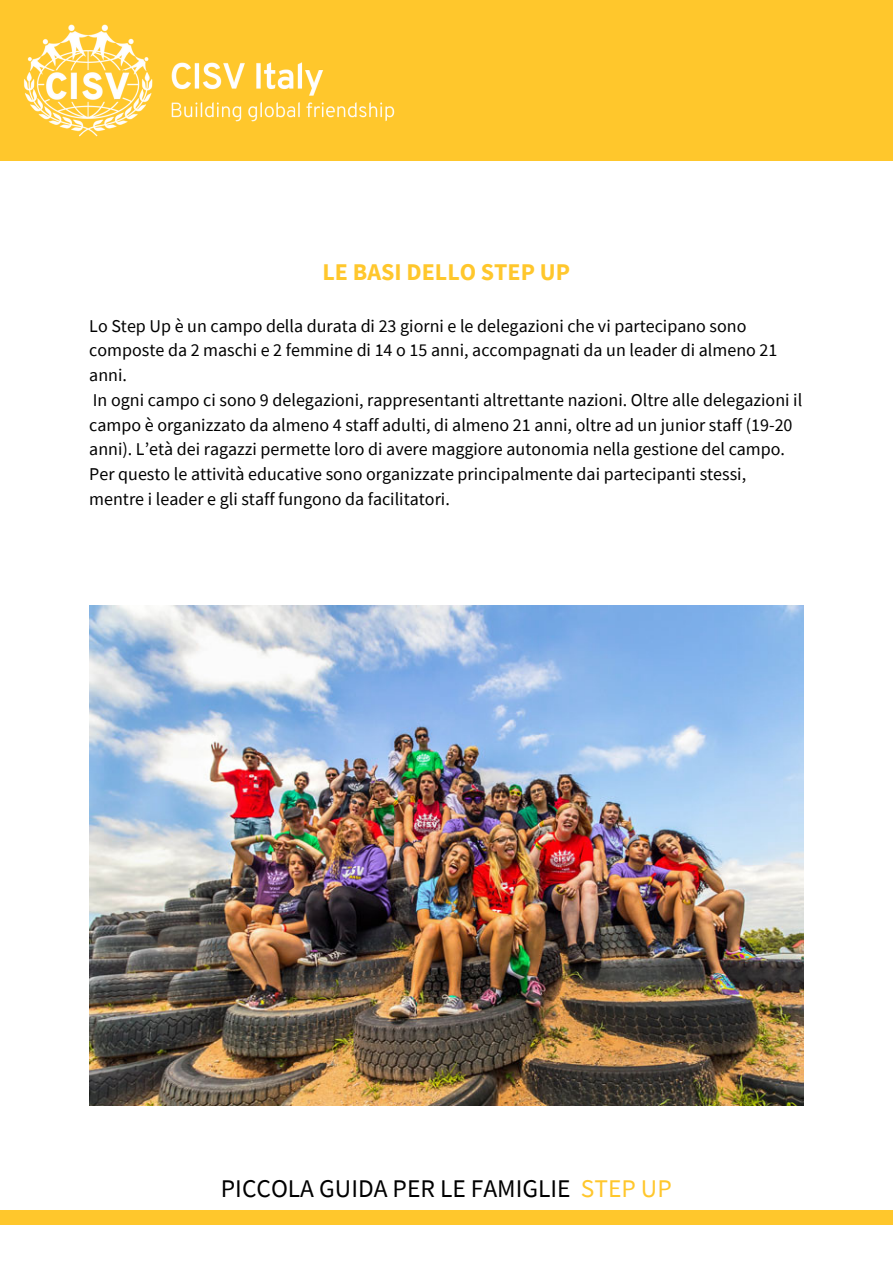
<style>
.page{position:relative;width:893px;height:1264px;background:#fff}
.page>*{position:absolute;margin:0;border:0;box-sizing:border-box;transform-origin:0 0}
.t1{font:25.5px "Source Sans Pro";color:#000}
.t2{font:700 24px "Source Sans Pro";color:#ffc72c}
.t3{font:18px/24.8px "Source Sans Pro";color:#000}
.s1{color:#ffc72c}
</style>
<div class="page">
<div style="left:0;top:1210px;width:892px;height:14px;background:#ffc72c"></div>
<div style="left:0;top:0;width:892px;height:161px;background:#ffc72c"></div>
<img style="left:23px;top:25px;width:372px;height:111px">
<img style="left:89px;top:606px;width:714px;height:499px">
<h2 class="t2" style="left:322px;top:256px;width:249px">LE BASI DELLO STEP UP</h2>
<p class="t3" style="left:89px;top:313px;width:714px">Lo Step Up è un campo della durata di 23 giorni e le delegazioni che vi partecipano sono composte da 2 maschi e 2 femmine di 14 o 15 anni, accompagnati da un leader di almeno 21 anni.<br>In ogni campo ci sono 9 delegazioni, rappresentanti altrettante nazioni. Oltre alle delegazioni il campo è organizzato da almeno 4 staff adulti, di almeno 21 anni, oltre ad un junior staff (19-20 anni). L’età dei ragazzi permette loro di avere maggiore autonomia nella gestione del campo.<br>Per questo le attività educative sono organizzate principalmente dai partecipanti stessi, mentre i leader e gli staff fungono da facilitatori.</p>
<h1 class="t1" style="left:221px;top:1171px;width:452px">PICCOLA GUIDA PER LE FAMIGLIE <span class="s1">STEP UP</span></h1>
</div>
